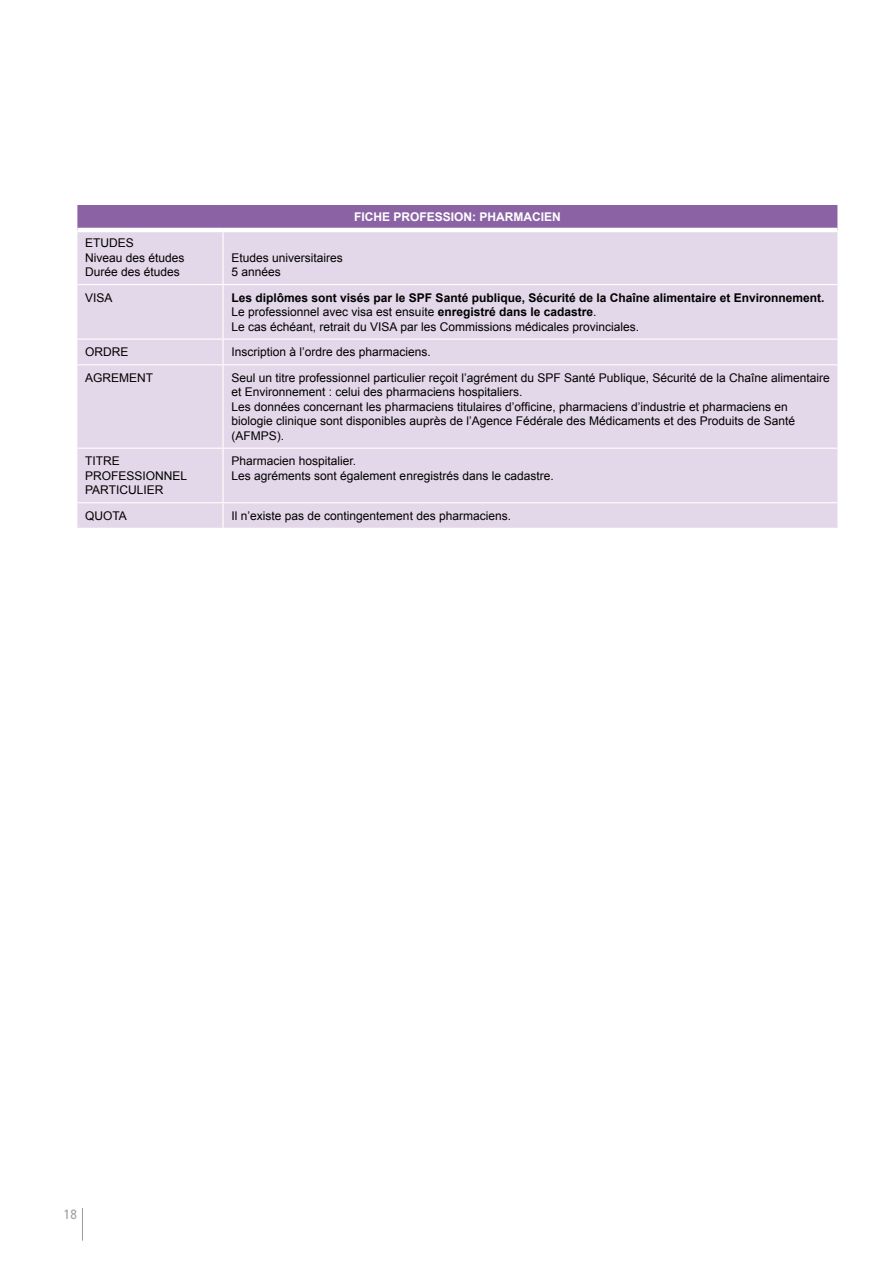
<style>
.page{position:relative;width:893px;height:1263px;background:#fff}
.page>*{position:absolute;margin:0;border:0;box-sizing:border-box;transform-origin:0 0}
.t1{font:condensed 13.5px "Frutiger LT";color:#9c9c9c}
.t2{font:12px/14.4px "Arial";color:#000}
.t3{font:700 12px "Arial";color:#000}
.t4{font:700 12px "Arial";color:#fff}
.s1{font-weight:700}
</style>
<div class="page">
<hr style="left:82px;top:1208px;width:1px;height:32px;background:#9c9c9c">
<div style="left:77px;top:204px;width:761px;height:26px;background:#8b63a5"></div>
<div style="left:77px;top:232px;width:760px;height:296px;background:#e3d8e9"></div>
<hr style="left:837px;top:205px;width:2px;height:25px;background:#fff">
<hr style="left:222px;top:232px;width:2px;height:52px;background:#fff">
<hr style="left:77px;top:284px;width:146px;height:1px;background:#fff">
<hr style="left:223px;top:284px;width:614px;height:1px;background:#fff">
<hr style="left:222px;top:285px;width:2px;height:53px;background:#fff">
<hr style="left:77px;top:338px;width:146px;height:2px;background:#fff">
<hr style="left:223px;top:338px;width:614px;height:2px;background:#fff">
<hr style="left:222px;top:340px;width:2px;height:24px;background:#fff">
<hr style="left:77px;top:364px;width:146px;height:1px;background:#fff">
<hr style="left:223px;top:364px;width:614px;height:1px;background:#fff">
<hr style="left:222px;top:365px;width:2px;height:83px;background:#fff">
<hr style="left:77px;top:448px;width:146px;height:1px;background:#fff">
<hr style="left:223px;top:448px;width:614px;height:1px;background:#fff">
<hr style="left:222px;top:449px;width:2px;height:53px;background:#fff">
<hr style="left:77px;top:502px;width:146px;height:1px;background:#fff">
<hr style="left:223px;top:502px;width:614px;height:1px;background:#fff">
<hr style="left:222px;top:503px;width:2px;height:25px;background:#fff">
<hr style="left:76px;top:203px;width:147px;height:2px;background:#fff">
<hr style="left:223px;top:203px;width:616px;height:2px;background:#fff">
<hr style="left:77px;top:228px;width:146px;height:4px;background:#fff">
<hr style="left:223px;top:228px;width:614px;height:4px;background:#fff">
<p class="t2" style="left:85px;top:236px;width:50px">ETUDES</p>
<p class="t2" style="left:85px;top:250px;width:101px">Niveau des études</p>
<p class="t2" style="left:85px;top:265px;width:96px">Durée des études</p>
<p class="t4" style="left:354px;top:209px;width:208px">FICHE PROFESSION: PHARMACIEN</p>
<p class="t2" style="left:232px;top:250px;width:113px">Etudes universitaires</p>
<p class="t2" style="left:232px;top:265px;width:51px">5 années</p>
<p class="t2" style="left:85px;top:290px;width:29px">VISA</p>
<p class="t3" style="left:232px;top:289px;width:594px">Les diplômes sont visés par le SPF Santé publique, Sécurité de la Chaîne alimentaire et Environnement.</p>
<p class="t2" style="left:232px;top:305px;width:366px">Le professionnel avec visa est ensuite <span class="s1">enregistré dans le cadastre</span>.</p>
<p class="t2" style="left:232px;top:319px;width:409px">Le cas échéant, retrait du VISA par les Commissions médicales provinciales.</p>
<p class="t2" style="left:85px;top:345px;width:45px">ORDRE</p>
<p class="t2" style="left:232px;top:345px;width:201px">Inscription à l’ordre des pharmaciens.</p>
<p class="t2" style="left:85px;top:371px;width:70px">AGREMENT</p>
<p class="t2" style="left:232px;top:371px;width:600px">Seul un titre professionnel particulier reçoit l’agrément du SPF Santé Publique, Sécurité de la Chaîne alimentaire et Environnement : celui des pharmaciens hospitaliers.</p>
<p class="t2" style="left:232px;top:399px;width:565px">Les données concernant les pharmaciens titulaires d’officine, pharmaciens d’industrie et pharmaciens en biologie clinique sont disponibles auprès de l’Agence Fédérale des Médicaments et des Produits de Santé (AFMPS).</p>
<p class="t2" style="left:85px;top:454px;width:104px">TITRE<br>PROFESSIONNEL<br>PARTICULIER</p>
<p class="t2" style="left:232px;top:454px;width:126px">Pharmacien hospitalier.</p>
<p class="t2" style="left:232px;top:468px;width:324px">Les agréments sont également enregistrés dans le cadastre.</p>
<p class="t2" style="left:85px;top:508px;width:43px">QUOTA</p>
<p class="t2" style="left:232px;top:508px;width:281px">Il n’existe pas de contingentement des pharmaciens.</p>
<p class="t1" style="left:64px;top:1206px;width:14px">18</p>
</div>
